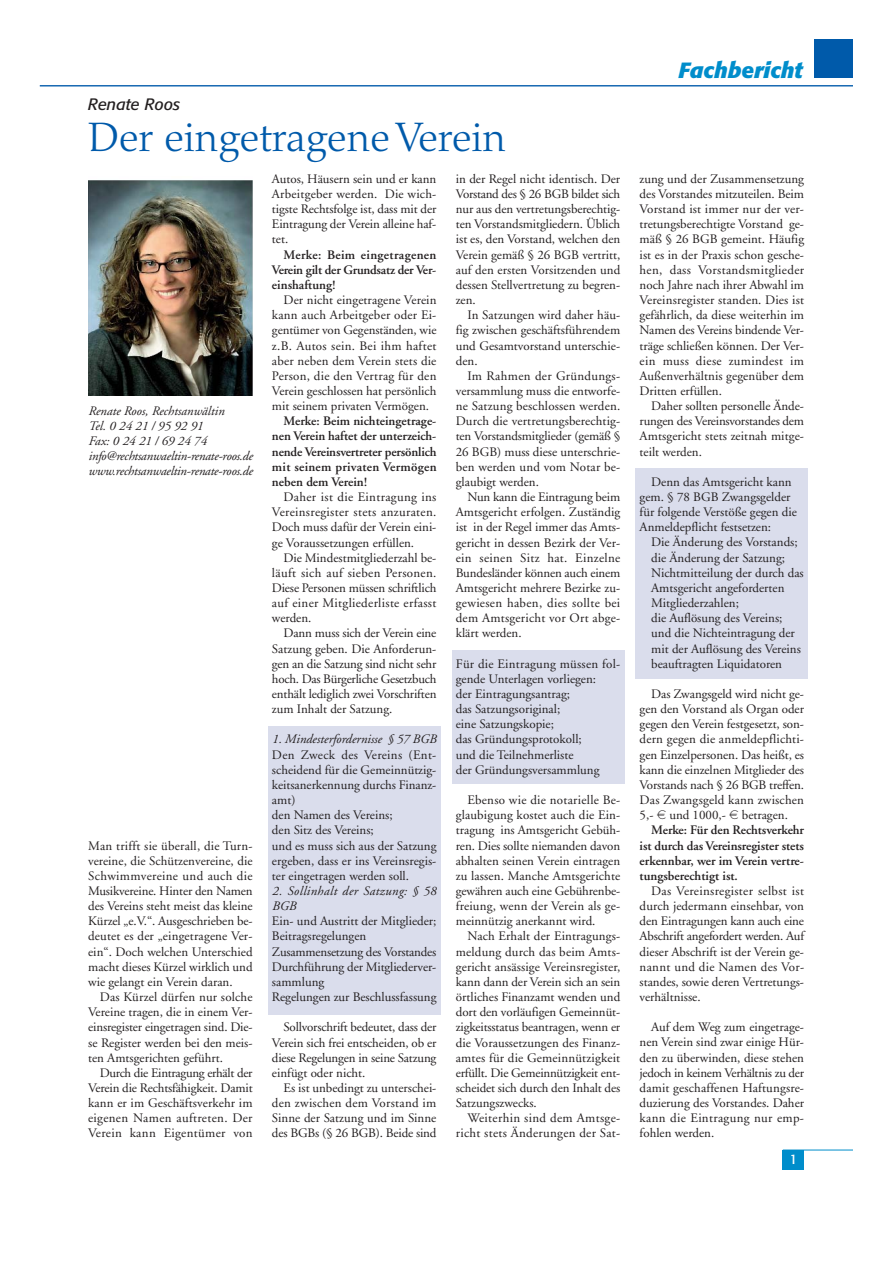
<style>
.page{position:relative;width:893px;height:1263px;background:#fff}
.page>*{position:absolute;margin:0;border:0;box-sizing:border-box;transform-origin:0 0}
.t1{font:300 40.95px "Palatino";color:#005aaa}
.t2{font:italic 700 21.9px "Formata";color:#008dcb}
.t3{font:italic 16.35px "Formata";color:#231f20}
.t4{font:13.65px "Formata";color:#fff}
.t5{font:12.9px/15.1px "Adobe Garamond";color:#231f20;text-align:justify}
.t6{font:600 12.9px/15.1px "Adobe Garamond";color:#231f20;text-align:justify}
.t7{font:italic 12.9px/15px "Adobe Garamond";color:#231f20}
.t8{font:12.9px/15.1px "Adobe Garamond";letter-spacing:.02em;color:#231f20;text-align:right}
.t9{font:italic 12.9px/15.1px "Adobe Garamond";letter-spacing:.025em;color:#231f20}
.s1{font-family:"Function";font-weight:300}
</style>
<div class="page">
<div style="left:268px;top:726px;width:172px;height:288px;background:#daddec"></div>
<div style="left:636px;top:468px;width:172px;height:210px;background:#daddec"></div>
<div style="left:452px;top:651px;width:172px;height:133px;background:#daddec"></div>
<div style="left:783px;top:1150px;width:21px;height:19px;background:#008dcb"></div>
<hr style="left:40px;top:85px;width:812px;height:1px;background:#005aaa">
<hr style="left:783px;top:1150px;width:69px;height:1px;background:#008dcb">
<div style="left:814px;top:39px;width:38px;height:39px;background:#005aaa"></div>
<img style="left:88px;top:180px;width:165px;height:216px">
<p class="t3" style="left:88px;top:97px;width:94px">Renate Roos</p>
<h1 class="t1" style="left:88px;top:121px;width:419px">Der eingetragene Verein</h1>
<p class="t7" style="left:88px;top:404px;width:166px">Renate Roos, Rechtsanwältin<br>Tel. 0 24 21 / 95 92 91<br>Fax: 0 24 21 / 69 24 74 info@rechtsanwaeltin-renate-roos.de www.rechtsanwaeltin-renate-roos.de</p>
<p class="t5" style="left:88px;top:839px;width:166px">Man trifft sie überall, die Turn&shy;vereine, die Schützenvereine, die Schwimmvereine und auch die Musikvereine. Hinter den Namen des Vereins steht meist das kleine Kürzel „e.V.“. Ausgeschrieben be&shy;deutet es der „eingetragene Ver&shy;ein“. Doch welchen Unterschied macht dieses Kürzel wirklich und wie gelangt ein Verein daran.</p>
<p class="t5" style="left:88px;top:991px;width:166px;text-indent:12px">Das Kürzel dürfen nur solche Vereine tragen, die in einem Ver&shy;einsregister eingetragen sind. Die&shy;se Register werden bei den meis&shy;ten Amtsgerichten geführt.</p>
<p class="t5" style="left:88px;top:1066px;width:166px;text-indent:12px">Durch die Eintragung erhält der Verein die Rechtsfähigkeit. Damit kann er im Geschäftsverkehr im eigenen Namen auftreten. Der Verein kann Eigentümer von</p>
<p class="t5" style="left:272px;top:172px;width:166px">Autos, Häusern sein und er kann Arbeitgeber werden. Die wich&shy;tigste Rechtsfolge ist, dass mit der Eintragung der Verein alleine haf&shy;tet.</p>
<p class="t6" style="left:272px;top:248px;width:166px;text-indent:12px">Merke: Beim eingetragenen Verein gilt der Grundsatz der Ver&shy;einshaftung!</p>
<p class="t5" style="left:272px;top:294px;width:166px;text-indent:12px">Der nicht eingetragene Verein kann auch Arbeitgeber oder Ei&shy;gentümer von Gegenständen, wie z.B. Autos sein. Bei ihm haftet aber neben dem Verein stets die Person, die den Vertrag für den Verein geschlossen hat persönlich mit seinem privaten Vermögen.</p>
<p class="t6" style="left:272px;top:415px;width:166px;text-indent:12px">Merke: Beim nichteingetrage&shy;nen Verein haftet der unterzeich&shy;nende Vereinsvertreter persönlich mit seinem privaten Vermögen neben dem Verein!</p>
<p class="t5" style="left:272px;top:491px;width:166px;text-indent:12px">Daher ist die Eintragung ins Vereinsregister stets anzuraten.<br>Doch muss dafür der Verein eini&shy;ge Voraussetzungen erfüllen.</p>
<p class="t5" style="left:272px;top:551px;width:166px;text-indent:12px">Die Mindestmitgliederzahl be&shy;läuft sich auf sieben Personen.<br>Diese Personen müssen schriftlich auf einer Mitgliederliste erfasst werden.</p>
<p class="t5" style="left:272px;top:627px;width:166px;text-indent:12px">Dann muss sich der Verein eine Satzung geben. Die Anforderun&shy;gen an die Satzung sind nicht sehr hoch. Das Bürgerliche Gesetzbuch enthält lediglich zwei Vorschriften zum Inhalt der Satzung.</p>
<p class="t7" style="left:272px;top:733px;width:166px">1. Mindesterfordernisse § 57 BGB</p>
<p class="t5" style="left:272px;top:748px;width:166px;text-align:left">Den Zweck des Vereins (Ent&shy;scheidend für die Gemeinnützig&shy;keitsanerkennung durchs Finanz&shy;amt)<br>den Namen des Vereins;<br>den Sitz des Vereins;<br>und es muss sich aus der Satzung ergeben, dass er ins Vereinsregis&shy;ter eingetragen werden soll.</p>
<p class="t9" style="left:272px;top:885px;width:166px">2. Sollinhalt der Satzung: § 58<br>BGB</p>
<p class="t5" style="left:272px;top:915px;width:166px;text-align:left">Ein- und Austritt der Mitglieder;<br>Beitragsregelungen<br>Zusammensetzung des Vorstandes<br>Durchführung der Mitgliederver&shy;sammlung<br>Regelungen zur Beschlussfassung</p>
<p class="t5" style="left:272px;top:1021px;width:166px;text-indent:12px">Sollvorschrift bedeutet, dass der Verein sich frei entscheiden, ob er diese Regelungen in seine Satzung einfügt oder nicht.</p>
<p class="t5" style="left:272px;top:1081px;width:166px;text-indent:12px">Es ist unbedingt zu unterschei&shy;den zwischen dem Vorstand im Sinne der Satzung und im Sinne des BGBs (§ 26 BGB). Beide sind</p>
<p class="t5" style="left:456px;top:172px;width:166px">in der Regel nicht identisch. Der Vorstand des § 26 BGB bildet sich nur aus den vertretungsberechtig&shy;ten Vorstandsmitgliedern. Üblich ist es, den Vorstand, welchen den Verein gemäß § 26 BGB vertritt, auf den ersten Vorsitzenden und dessen Stellvertretung zu begren&shy;zen.</p>
<p class="t5" style="left:456px;top:309px;width:166px;text-indent:12px">In Satzungen wird daher häu&shy;fig zwischen geschäftsführendem und Gesamtvorstand unterschie&shy;den.</p>
<p class="t5" style="left:456px;top:369px;width:166px;text-indent:12px">Im Rahmen der Gründungs&shy;versammlung muss die entworfe&shy;ne Satzung beschlossen werden.<br>Durch die vertretungsberechtig&shy;ten Vorstandsmitglieder (gemäß § 26 BGB) muss diese unterschrie&shy;ben werden und vom Notar be&shy;glaubigt werden.</p>
<p class="t5" style="left:456px;top:491px;width:166px;text-indent:12px">Nun kann die Eintragung beim Amtsgericht erfolgen. Zuständig ist in der Regel immer das Amts&shy;gericht in dessen Bezirk der Ver&shy;ein seinen Sitz hat. Einzelne Bundesländer können auch einem Amtsgericht mehrere Bezirke zu&shy;gewiesen haben, dies sollte bei dem Amtsgericht vor Ort abge&shy;klärt werden.</p>
<p class="t5" style="left:456px;top:657px;width:166px;text-align:left">Für die Eintragung müssen fol&shy;gende Unterlagen vorliegen:<br>der Eintragungsantrag;<br>das Satzungsoriginal;<br>eine Satzungskopie;<br>das Gründungsprotokoll;<br>und die Teilnehmerliste<br>der Gründungsversammlung</p>
<p class="t5" style="left:456px;top:794px;width:166px;text-indent:12px">Ebenso wie die notarielle Be&shy;glaubigung kostet auch die Ein&shy;tragung ins Amtsgericht Gebüh&shy;ren. Dies sollte niemanden davon abhalten seinen Verein eintragen zu lassen. Manche Amtsgerichte gewähren auch eine Gebührenbe&shy;freiung, wenn der Verein als ge&shy;meinnützig anerkannt wird.</p>
<p class="t5" style="left:456px;top:930px;width:166px;text-indent:12px">Nach Erhalt der Eintragungs&shy;meldung durch das beim Amts&shy;gericht ansässige Vereinsregister, kann dann der Verein sich an sein örtliches Finanzamt wenden und dort den vorläufigen Gemeinnüt&shy;zigkeitsstatus beantragen, wenn er die Voraussetzungen des Finanz&shy;amtes für die Gemeinnützigkeit erfüllt. Die Gemeinnützigkeit ent&shy;scheidet sich durch den Inhalt des Satzungszwecks.</p>
<p class="t8" style="left:456px;top:1112px;width:166px">Weiterhin sind dem Amtsge&shy;richt stets Änderungen der Sat-</p>
<h2 class="t2" style="left:678px;top:61px;width:126px">Fachbericht</h2>
<p class="t5" style="left:640px;top:172px;width:166px">zung und der Zusammensetzung des Vorstandes mitzuteilen. Beim Vorstand ist immer nur der ver&shy;tretungsberechtigte Vorstand ge&shy;mäß § 26 BGB gemeint. Häufig ist es in der Praxis schon gesche&shy;hen, dass Vorstandsmitglieder noch Jahre nach ihrer Abwahl im Vereinsregister standen. Dies ist gefährlich, da diese weiterhin im Namen des Vereins bindende Ver&shy;träge schließen können. Der Ver&shy;ein muss diese zumindest im Außenverhältnis gegenüber dem Dritten erfüllen.</p>
<p class="t5" style="left:640px;top:400px;width:166px;text-indent:12px">Daher sollten personelle Ände&shy;rungen des Vereinsvorstandes dem Amtsgericht stets zeitnah mitge&shy;teilt werden.</p>
<p class="t5" style="left:640px;top:475px;width:159px;text-align:left;text-indent:12px">Denn das Amtsgericht kann gem. § 78 BGB Zwangsgelder für folgende Verstöße gegen die<br>Anmeldepflicht festsetzen:</p>
<p class="t5" style="left:651px;top:536px;width:154px;text-align:left">Die Änderung des Vorstands; die Änderung der Satzung;<br>Nichtmitteilung der durch das<br>Amtsgericht angeforderten<br>Mitgliederzahlen;<br>die Auflösung des Vereins; und die Nichteintragung der mit der Auflösung des Vereins beauftragten Liquidatoren</p>
<p class="t5" style="left:640px;top:688px;width:166px;text-indent:12px">Das Zwangsgeld wird nicht ge&shy;gen den Vorstand als Organ oder gegen den Verein festgesetzt, son&shy;dern gegen die anmeldepflichti&shy;gen Einzelpersonen. Das heißt, es kann die einzelnen Mitglieder des Vorstands nach § 26 BGB treffen.<br>Das Zwangsgeld kann zwischen 5,- <span class="s1">€</span> und 1000,- <span class="s1">€</span> betragen.</p>
<p class="t6" style="left:640px;top:824px;width:166px;text-indent:12px">Merke: Für den Rechtsverkehr ist durch das Vereinsregister stets erkennbar, wer im Verein vertre&shy;tungsberechtigt ist.</p>
<p class="t5" style="left:640px;top:884px;width:166px;text-indent:12px">Das Vereinsregister selbst ist durch jedermann einsehbar, von den Eintragungen kann auch eine Abschrift angefordert werden. Auf dieser Abschrift ist der Verein ge&shy;nannt und die Namen des Vor&shy;standes, sowie deren Vertretungs&shy;verhältnisse.</p>
<p class="t5" style="left:640px;top:1021px;width:166px;text-indent:12px">Auf dem Weg zum eingetrage&shy;nen Verein sind zwar einige Hür&shy;den zu überwinden, diese stehen jedoch in keinem Verhältnis zu der damit geschaffenen Haftungsre&shy;duzierung des Vorstandes. Daher kann die Eintragung nur emp&shy;fohlen werden.</p>
<p class="t4" style="left:789px;top:1153px;width:9px">1</p>
</div>
